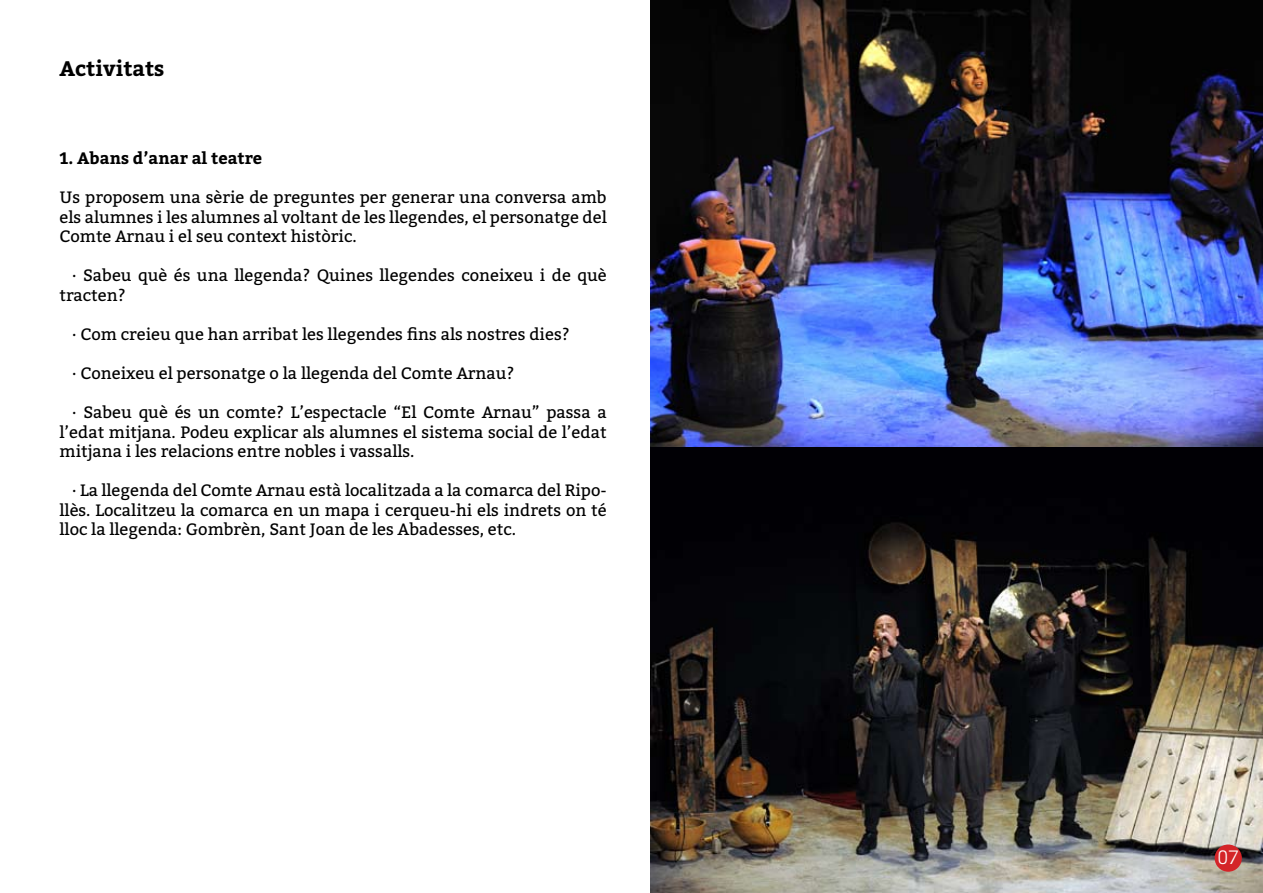
<style>
.page{position:relative;width:1263px;height:893px;background:#fff}
.page>*{position:absolute;margin:0;border:0;box-sizing:border-box;transform-origin:0 0}
.t1{font:700 21px "Bitter";color:#000}
.t2{font:18px "Apex Sans Book T";color:#fff}
.t3{font:16.5px/19.5px "Bitter";color:#000;text-align:justify}
.t4{font:700 16.5px "Bitter";color:#000}
</style>
<div class="page">
<img style="left:651px;top:0;width:612px;height:893px">
<div style="left:1215px;top:844px;width:27px;height:28px;background:#d42428;border-radius:50%"></div>
<p class="t1" style="left:60px;top:52px;width:106px">Activitats</p>
<p class="t4" style="left:60px;top:146px;width:204px">1. Abans d’anar al teatre</p>
<p class="t3" style="left:60px;top:187px;width:549px">Us proposem una sèrie de preguntes per generar una conversa amb els alumnes i les alumnes al voltant de les llegendes, el personatge del Comte Arnau i el seu context històric.</p>
<p class="t3" style="left:60px;top:265px;width:549px;text-indent:13px">· Sabeu què és una llegenda? Quines llegendes coneixeu i de què tracten?</p>
<p class="t3" style="left:72px;top:324px;width:499px">· Com creieu que han arribat les llegendes fins als nostres dies?</p>
<p class="t3" style="left:72px;top:363px;width:444px">· Coneixeu el personatge o la llegenda del Comte Arnau?</p>
<p class="t3" style="left:60px;top:402px;width:549px;text-indent:13px">· Sabeu què és un comte? L’espectacle “El Comte Arnau” passa a l’edat mitjana. Podeu explicar als alumnes el sistema social de l’edat mitjana i les relacions entre nobles i vassalls.</p>
<p class="t3" style="left:60px;top:480px;width:549px;text-indent:13px">· La llegenda del Comte Arnau està localitzada a la comarca del Ripo&shy;llès. Localitzeu la comarca en un mapa i cerqueu-hi els indrets on té lloc la llegenda: Gombrèn, Sant Joan de les Abadesses, etc.</p>
<p class="t2" style="left:1217px;top:846px;width:23px">07</p>
</div>
